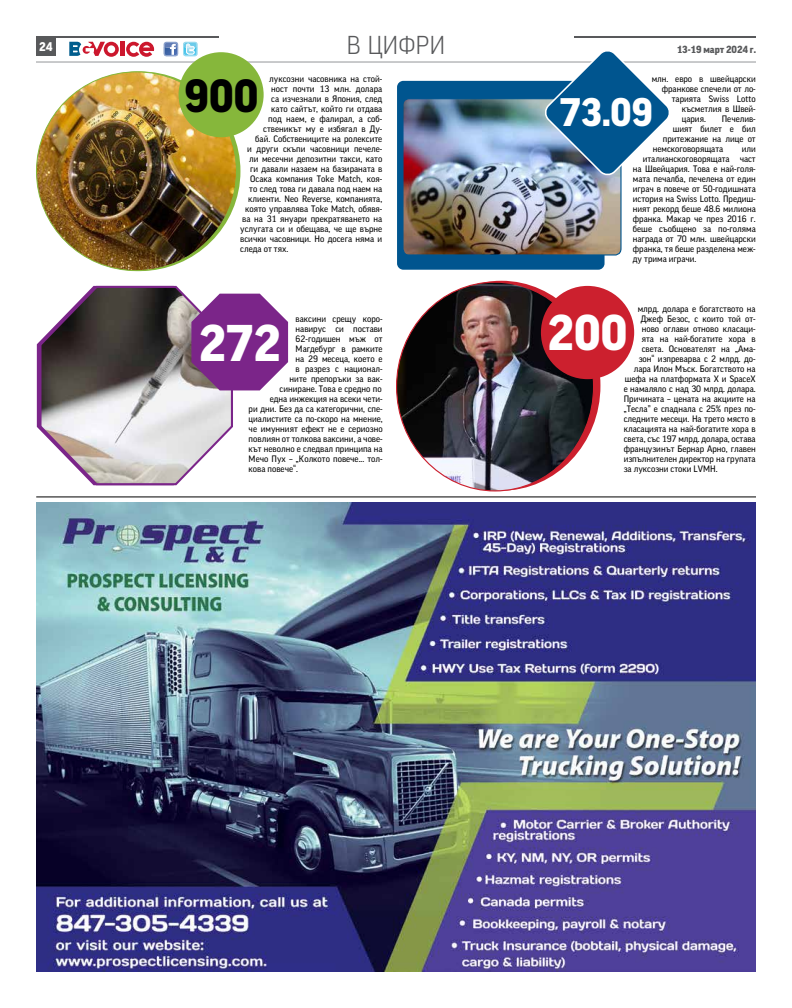
<style>
.page{position:relative;width:792px;height:1008px;background:#fff}
.page>*{position:absolute;margin:0;border:0;box-sizing:border-box;transform-origin:0 0}
.t1{font:900 49.8px "Good Cyr";color:#fff}
.t2{font:900 48.4px "Good Cyr";color:#fff}
.t3{font:900 44.8px "Good Cyr";color:#000}
.t4{font:900 38.4px "Good Cyr";color:#fff}
.t5{font:300 25px "Good Cyr";color:#58595b}
.t6{font:900 12.1px "Good Cyr";color:#fff}
.t7{font:900 10px "Good Cyr";color:#58595b}
.t8{font:9px "Good Cyr";color:#000}
</style>
<div class="page">
<div style="left:36px;top:36px;width:20px;height:20px;background:#58595b"></div>
<hr style="left:36px;top:36px;width:720px;height:2px;background:#58595b">
<hr style="left:36px;top:62px;width:720px;height:1px;background:#939598">
<svg style="left:164px;top:42px;width:34px;height:14px"></svg>
<svg style="left:126px;top:42px;width:28px;height:15px"></svg>
<div style="left:120px;top:42px;width:5px;height:14px;background:#cc172d"></div>
<svg style="left:69px;top:42px;width:50px;height:15px"></svg>
<img style="left:36px;top:502px;width:720px;height:470px">
<hr style="left:36px;top:497px;width:720px;height:1px;background:#000">
<div style="left:219px;top:29px;width:354px;height:29px;background:#fff"></div>
<img style="left:36px;top:72px;width:200px;height:199px">
<div style="left:179px;top:52px;width:85px;height:85px;background:#86b73b;border-radius:50%"></div>
<div style="left:397px;top:81px;width:208px;height:189px;background:#00558f;border-radius:6px"></div>
<img style="left:403px;top:99px;width:219px;height:157px">
<svg style="left:545px;top:51px;width:128px;height:127px"></svg>
<svg style="left:38px;top:285px;width:196px;height:201px"></svg>
<svg style="left:191px;top:294px;width:97px;height:96px;background:#8b4396"></svg>
<img style="left:397px;top:282px;width:197px;height:208px">
<div style="left:541px;top:286px;width:93px;height:93px;background:#cc202e;border-radius:50%"></div>
<h3 class="t6" style="left:39px;top:40px;width:15px">24</h3>
<h3 class="t5" style="left:347px;top:32px;width:100px">В ЦИФРИ</h3>
<p class="t7" style="left:677px;top:44px;width:81px">13-19 март 2024 г.</p>
<p class="t8" style="left:269px;top:74px;width:115px">луксозни часовника на стой-</p>
<p class="t8" style="left:271px;top:84px;width:113px">ност почти 13 млн. долара</p>
<p class="t8" style="left:271px;top:94px;width:113px">са изчезнали в Япония, след</p>
<p class="t8" style="left:271px;top:104px;width:113px">като сайтът, който ги отдава</p>
<p class="t8" style="left:268px;top:114px;width:116px">под наем, е фалирал, а соб-</p>
<p class="t8" style="left:263px;top:124px;width:121px">ственикът му е избягал в Ду-</p>
<p class="t8" style="left:255px;top:134px;width:129px">бай. Собствениците на ролексите</p>
<p class="t8" style="left:247px;top:144px;width:137px">и други скъпи часовници печеле-</p>
<p class="t8" style="left:249px;top:154px;width:135px">ли месечни депозитни такси, като</p>
<p class="t8" style="left:250px;top:164px;width:134px">ги давали назаем на базираната в</p>
<p class="t8" style="left:250px;top:174px;width:134px">Осака компания Toke Match, коя-</p>
<p class="t8" style="left:249px;top:184px;width:135px">то след това ги давала под наем на</p>
<p class="t8" style="left:248px;top:194px;width:136px">клиенти. Neo Reverse, компанията,</p>
<p class="t8" style="left:245px;top:204px;width:139px">която управлява Toke Match, обявя-</p>
<p class="t8" style="left:242px;top:214px;width:142px">ва на 31 януари прекратяването на</p>
<p class="t8" style="left:240px;top:224px;width:144px">услугата си и обещава, че ще върне</p>
<p class="t8" style="left:240px;top:234px;width:144px">всички часовници. Но досега няма и</p>
<p class="t8" style="left:240px;top:244px;width:49px">следа от тях.</p>
<h3 class="t3" style="left:185px;top:72px;width:75px">900</h3>
<p class="t8" style="left:652px;top:74px;width:106px">млн. евро в швейцарски</p>
<p class="t8" style="left:662px;top:84px;width:96px">франкове спечели от ло-</p>
<p class="t8" style="left:672px;top:94px;width:86px">тарията Swiss Lotto</p>
<p class="t8" style="left:682px;top:104px;width:76px">късметлия в Швей-</p>
<p class="t8" style="left:682px;top:114px;width:26px">цария.</p>
<p class="t8" style="left:722px;top:114px;width:35px">Печелив-</p>
<p class="t8" style="left:673px;top:124px;width:85px">шият билет е бил</p>
<p class="t8" style="left:663px;top:134px;width:95px">притежание на лице от</p>
<p class="t8" style="left:653px;top:144px;width:72px">немскоговорящата</p>
<p class="t8" style="left:742px;top:144px;width:16px">или</p>
<p class="t8" style="left:643px;top:154px;width:115px">италианскоговорящата част</p>
<p class="t8" style="left:633px;top:164px;width:124px">на Швейцария. Това е най-голя-</p>
<p class="t8" style="left:633px;top:174px;width:124px">мата печалба, печелена от един</p>
<p class="t8" style="left:633px;top:184px;width:124px">играч в повече от 50-годишната</p>
<p class="t8" style="left:633px;top:194px;width:124px">история на Swiss Lotto. Предиш-</p>
<p class="t8" style="left:633px;top:204px;width:124px">ният рекорд беше 48.6 милиона</p>
<p class="t8" style="left:633px;top:214px;width:124px">франка. Макар че през 2016 г.</p>
<p class="t8" style="left:633px;top:224px;width:124px">беше съобщено за по-голяма</p>
<p class="t8" style="left:633px;top:234px;width:124px">награда от 70 млн. швейцарски</p>
<p class="t8" style="left:633px;top:244px;width:124px">франка, тя беше разделена меж-</p>
<p class="t8" style="left:633px;top:254px;width:65px">ду трима играчи.</p>
<h3 class="t4" style="left:560px;top:93px;width:94px">73.09</h3>
<p class="t8" style="left:296px;top:314px;width:89px">ваксини срещу коро-</p>
<p class="t8" style="left:296px;top:324px;width:89px">навирус си постави</p>
<p class="t8" style="left:296px;top:334px;width:89px">62-годишен мъж от</p>
<p class="t8" style="left:296px;top:344px;width:89px">Магдебург в рамките</p>
<p class="t8" style="left:296px;top:354px;width:89px">на 29 месеца, което е</p>
<p class="t8" style="left:296px;top:364px;width:89px">в разрез с национал-</p>
<p class="t8" style="left:290px;top:374px;width:95px">ните препоръки за вак-</p>
<p class="t8" style="left:280px;top:384px;width:104px">синиране. Това е средно по</p>
<p class="t8" style="left:270px;top:394px;width:114px">една инжекция на всеки чети-</p>
<p class="t8" style="left:249px;top:404px;width:136px">ри дни. Без да са категорични, спе-</p>
<p class="t8" style="left:249px;top:414px;width:136px">циалистите са по-скоро на мнение,</p>
<p class="t8" style="left:249px;top:424px;width:136px">че имунният ефект не е сериозно</p>
<p class="t8" style="left:249px;top:434px;width:136px">повлиян от толкова ваксини, а чове-</p>
<p class="t8" style="left:249px;top:444px;width:136px">кът неволно е следвал принципа на</p>
<p class="t8" style="left:249px;top:454px;width:136px">Мечо Пух – „Колкото повече... тол-</p>
<p class="t8" style="left:249px;top:464px;width:51px">кова повече“.</p>
<h1 class="t1" style="left:199px;top:317px;width:83px">272</h1>
<p class="t8" style="left:638px;top:304px;width:120px">млрд. долара е богатството на</p>
<p class="t8" style="left:641px;top:314px;width:116px">Джеф Безос, с които той от-</p>
<p class="t8" style="left:642px;top:324px;width:116px">ново оглави отново класаци-</p>
<p class="t8" style="left:642px;top:334px;width:116px">ята на най-богатите хора в</p>
<p class="t8" style="left:642px;top:344px;width:116px">света. Основателят на „Ама-</p>
<p class="t8" style="left:639px;top:354px;width:119px">зон“ изпреварва с 2 млрд. до-</p>
<p class="t8" style="left:634px;top:364px;width:124px">лара Илон Мъск. Богатството на</p>
<p class="t8" style="left:625px;top:374px;width:133px">шефа на платформата X и SpaceX</p>
<p class="t8" style="left:624px;top:384px;width:134px">е намаляло с над 30 млрд. долара.</p>
<p class="t8" style="left:624px;top:394px;width:134px">Причината – цената на акциите на</p>
<p class="t8" style="left:624px;top:404px;width:133px">„Тесла” е спаднала с 25% през по-</p>
<p class="t8" style="left:624px;top:414px;width:134px">следните месеци. На трето място в</p>
<p class="t8" style="left:624px;top:424px;width:134px">класацията на най-богатите хора в</p>
<p class="t8" style="left:624px;top:434px;width:134px">света, със 197 млрд. долара, остава</p>
<p class="t8" style="left:624px;top:444px;width:134px">французинът Бернар Арно, главен</p>
<p class="t8" style="left:624px;top:454px;width:134px">изпълнителен директор на групата</p>
<p class="t8" style="left:624px;top:464px;width:95px">за луксозни стоки LVMH.</p>
<h2 class="t2" style="left:548px;top:307px;width:81px">200</h2>
</div>
